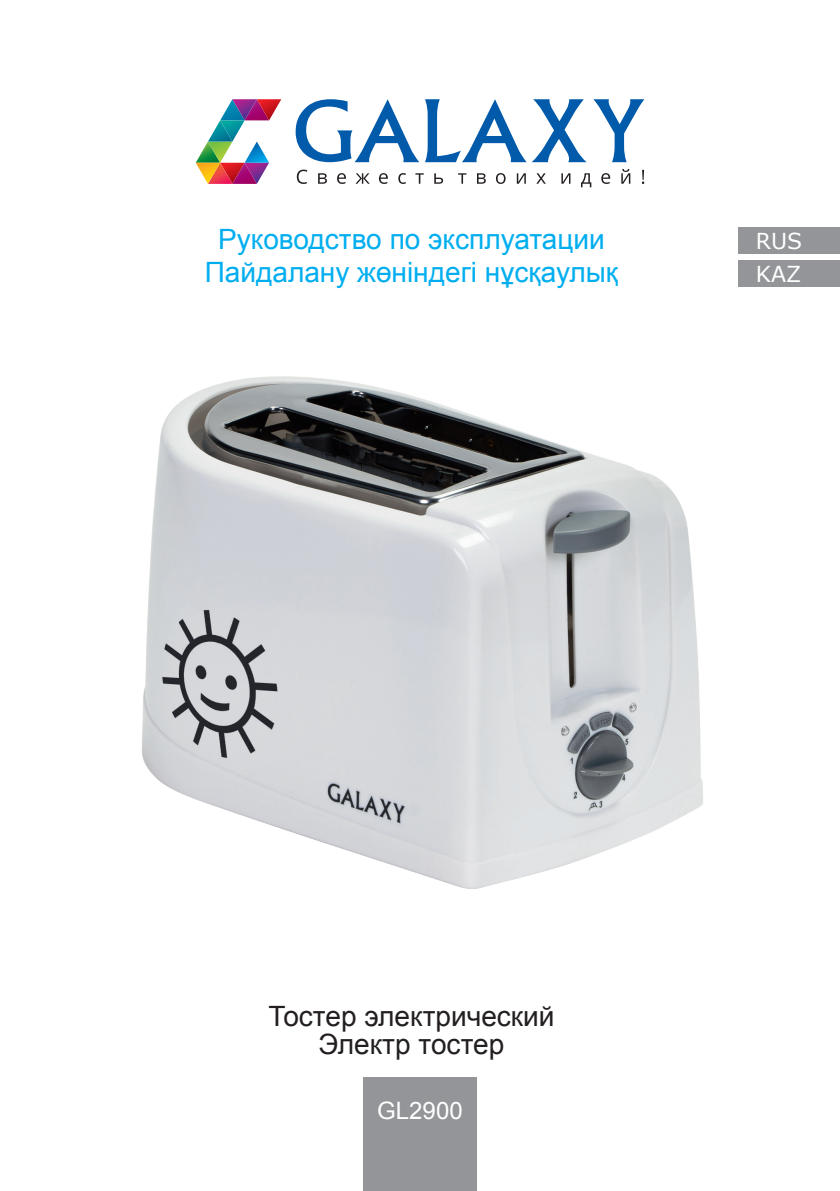
<style>
.page{position:relative;width:840px;height:1191px;background:#fff}
.page>*{position:absolute;margin:0;border:0;box-sizing:border-box;transform-origin:0 0}
.t1{font:28px "Arial";color:#00aeef}
.t2{font:28px "Arial";color:#231f20}
.t3{font:24px "Arial";color:#fff}
.t4{font:22px "Verdana";color:#fff}
</style>
<div class="page">
<img style="left:142px;top:376px;width:561px;height:513px">
<div style="left:363px;top:1077px;width:113px;height:113px;background:#939598"></div>
<div style="left:738px;top:227px;width:101px;height:26px;background:#939598"></div>
<div style="left:738px;top:260px;width:101px;height:27px;background:#939598"></div>
<svg style="left:295px;top:99px;width:349px;height:63px"></svg>
<svg style="left:296px;top:169px;width:348px;height:18px"></svg>
<img style="left:196px;top:99px;width:85px;height:85px">
<p class="t1" style="left:218px;top:220px;width:388px">Руководство по эксплуатации</p>
<p class="t1" style="left:205px;top:254px;width:415px">Пайдалану жөніндегі нұсқаулық</p>
<p class="t4" style="left:755px;top:225px;width:48px">RUS</p>
<p class="t4" style="left:755px;top:259px;width:47px">KAZ</p>
<p class="t2" style="left:268px;top:998px;width:287px">Тостер электрический</p>
<p class="t2" style="left:318px;top:1026px;width:187px">Электр тостер</p>
<p class="t3" style="left:377px;top:1095px;width:87px">GL2900</p>
</div>
